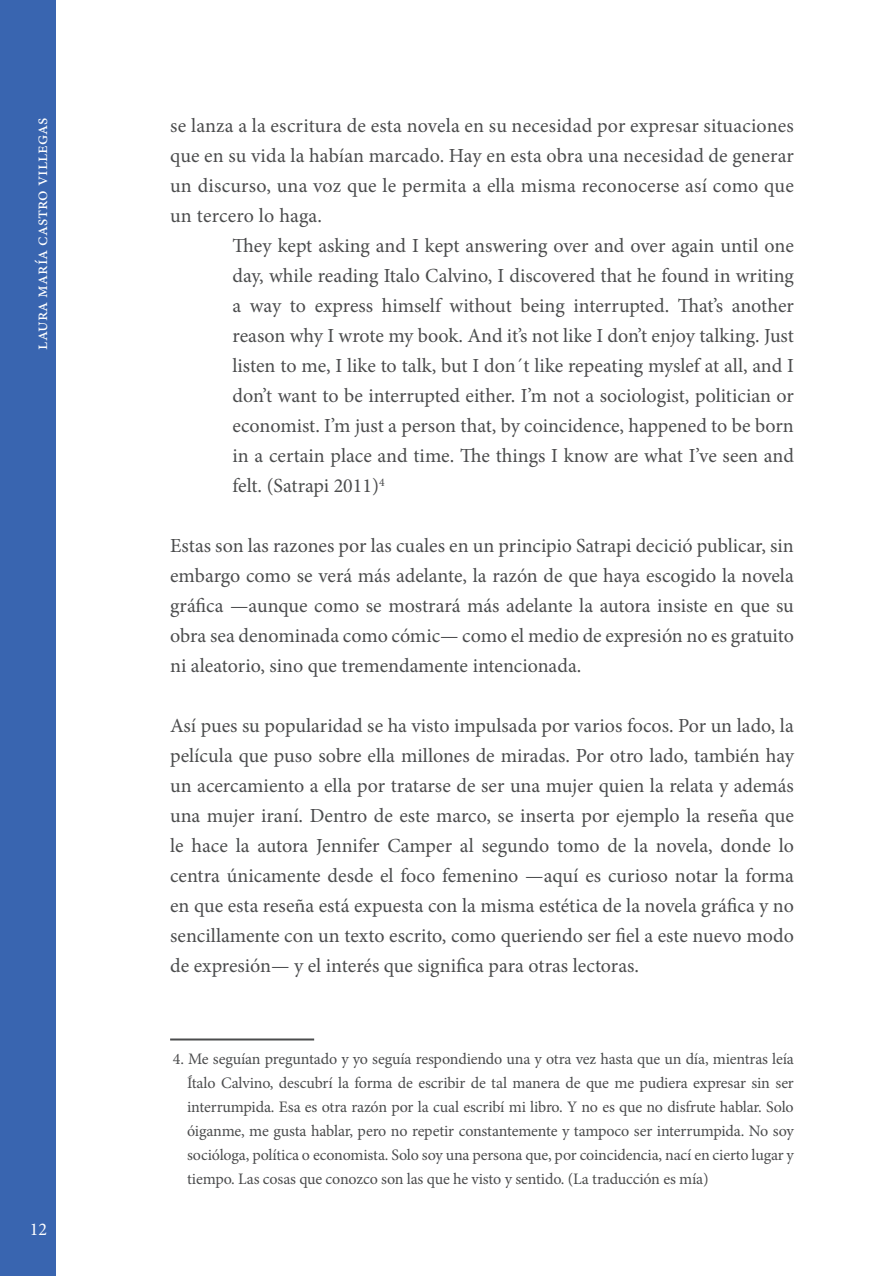
<style>
.page{position:relative;width:879px;height:1276px;background:#fff}
.page>*{position:absolute;margin:0;border:0;box-sizing:border-box;transform-origin:0 0}
.Parrafo_principal{font:20px/30px "Minion Pro";letter-spacing:-.01em;color:#4b4c4d;text-align:justify}
.Parrafo_indentado{font:20px/30px "Minion Pro";color:#4b4c4d;text-align:justify}
.Pies_de_página{font:20px/30px "Minion Pro";color:#4b4c4d;text-align:justify}
.t1{font:18px "Minion Pro";color:#fff}
.Pies_de_página-2{font:16px/24px "Minion Pro";letter-spacing:-.02em;color:#4b4c4d;text-align:justify}
</style>
<div class="page">
<div style="left:0;top:0;width:56px;height:1276px;background:#3965b0"></div>
<hr style="left:170px;top:1038px;width:144px;height:2px;background:#4b4c4d">
<p class="t1" style="left:29px;top:350px;width:233px;rotate:-90deg">laura maría castro villegas</p>
<p class="Pies_de_página" style="left:170px;top:111px;width:625px">se lanza a la escritura de esta novela en su necesidad por expresar situaciones que en su vida la habían marcado. Hay en esta obra una necesidad de generar un discurso, una voz que le permita a ella misma reconocerse así como que un tercero lo haga.</p>
<p class="Parrafo_indentado" style="left:232px;top:231px;width:563px">They kept asking and I kept answering over and over again until one day, while reading Italo Calvino, I discovered that he found in writing a way to express himself without being interrupted. That’s another reason why I wrote my book. And it’s not like I don’t enjoy talking. Just listen to me, I like to talk, but I don´t like repeating myslef at all, and I don’t want to be interrupted either. I’m not a sociologist, politician or economist. I’m just a person that, by coincidence, happened to be born in a certain place and time. The things I know are what I’ve seen and felt. (Satrapi 2011)<sup>4</sup></p>
<p class="Parrafo_principal" style="left:170px;top:531px;width:625px">Estas son las razones por las cuales en un principio Satrapi decició publicar, sin embargo como se verá más adelante, la razón de que haya escogido la novela gráfica —aunque como se mostrará más adelante la autora insiste en que su obra sea denominada como cómic— como el medio de expresión no es gratuito ni aleatorio, sino que tremendamente intencionada.</p>
<p class="Parrafo_principal" style="left:170px;top:711px;width:625px">Así pues su popularidad se ha visto impulsada por varios focos. Por un lado, la película que puso sobre ella millones de miradas. Por otro lado, también hay un acercamiento a ella por tratarse de ser una mujer quien la relata y además una mujer iraní. Dentro de este marco, se inserta por ejemplo la reseña que le hace la autora Jennifer Camper al segundo tomo de la novela, donde lo centra únicamente desde el foco femenino —aquí es curioso notar la forma en que esta reseña está expuesta con la misma estética de la novela gráfica y no sencillamente con un texto escrito, como queriendo ser fiel a este nuevo modo de expresión— y el interés que significa para otras lectoras.</p>
<p class="t1" style="left:30px;top:1217px;width:19px">12</p>
<p class="Pies_de_página-2" style="left:187px;top:1046px;width:608px;text-indent:-14px">4. Me seguían preguntado y yo seguía respondiendo una y otra vez hasta que un día, mientras leía Ítalo Calvino, descubrí la forma de escribir de tal manera de que me pudiera expresar sin ser interrumpida. Esa es otra razón por la cual escribí mi libro. Y no es que no disfrute hablar. Solo óiganme, me gusta hablar, pero no repetir constantemente y tampoco ser interrumpida. No soy socióloga, política o economista. Solo soy una persona que, por coincidencia, nací en cierto lugar y tiempo. Las cosas que conozco son las que he visto y sentido. (La traducción es mía)</p>
</div>
